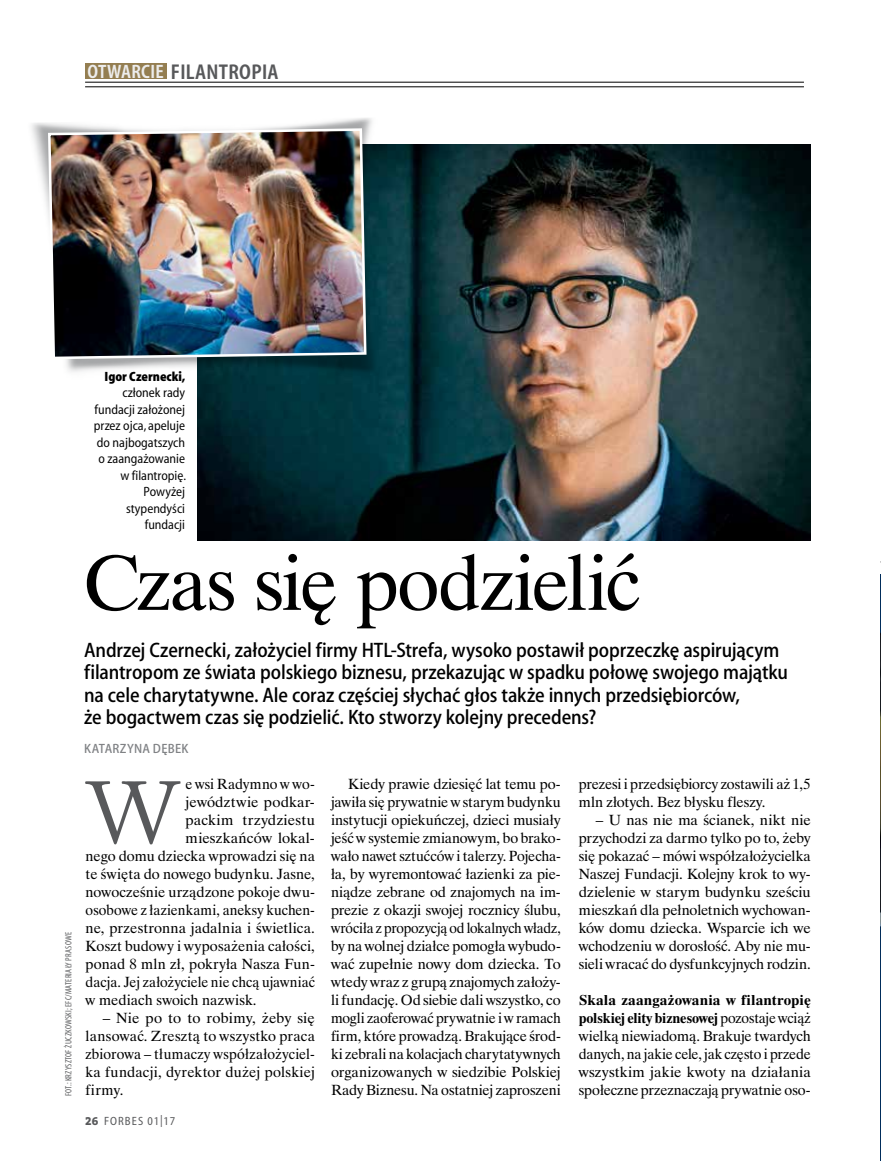
<style>
.page{position:relative;width:881px;height:1161px;background:#fff}
.page>*{position:absolute;margin:0;border:0;box-sizing:border-box;transform-origin:0 0}
.t1{font:92.7px "Foundry Old Style CE";color:#58595b}
.t2{font:77.85px "Dutch Pl 801 Rm BT";letter-spacing:-.025em;color:#000}
.t3{font:21.45px "Myriad Pl 600 400";letter-spacing:.015em;color:#58595b}
.t4{font:21px/22.5px "Myriad Pl 480 480";letter-spacing:-.005em;color:#000}
.t5{font:14.7px/18px "Dutch Pl 801 Rm BT";color:#000;text-align:justify}
.t6{font:14.7px/18px "Dutch Pl 801 Rm BT";color:#000;text-align:justify;scale:.96 1}
.t7{font:14.7px "Dutch Pl 801 Rm BT";letter-spacing:.025em;color:#000}
.t8{font:13.5px/16.5px "Myriad Pl 380 480";color:#000;text-align:right}
.t9{font:13.5px "Myriad Pl 480 480";letter-spacing:.02em;color:#808285}
.t10{font:13.5px "Myriad Pl 830 400";color:#000}
.t11{font:12px "Myriad Pl 400 460";letter-spacing:.09em;color:#58595b}
.t12{font:9px "Myriad Pl 380 300";letter-spacing:.025em;color:#58595b}
.s1{font-size:19.5px;color:#ededed}
.s2{font-family:"The Serif CE";font-weight:800}
.s3{font-weight:700}
</style>
<div class="page">
<hr style="left:85px;top:82px;width:718px;height:1px;background:#000">
<hr style="left:85px;top:86px;width:718px;height:1px;background:#000">
<div style="left:85px;top:64px;width:81px;height:15px;background:#947e51"></div>
<img style="left:880px;top:574px;width:1px;height:587px">
<img style="left:197px;top:144px;width:613px;height:396px">
<img style="left:31px;top:118px;width:405px;height:306px">
<img style="left:47px;top:127px;width:320px;height:233px">
<h3 class="t3" style="left:87px;top:60px;width:192px"><span class="s1">OTWARCIE</span> FILANTROPIA</h3>
<p class="t12" style="left:64px;top:1096px;width:165px;rotate:-90deg">FOT.: KRZYSZTOF ŻUCZKOWSKI; EFC/MATERIAŁY PRASOWE</p>
<p class="t10" style="left:104px;top:369px;width:82px">Igor Czernecki,</p>
<p class="t8" style="left:94px;top:385px;width:94px">członek rady fundacji założonej przez ojca, apeluje do najbogatszych o zaangażowanie w filantropię.<br>Powyżej stypendyści fundacji</p>
<h2 class="t2" style="left:83px;top:535px;width:558px">Czas się podzielić</h2>
<p class="t4" style="left:84px;top:639px;width:705px">Andrzej Czernecki, założyciel firmy HTL-Strefa, wysoko postawił poprzeczkę aspirującym filantropom ze świata polskiego biznesu, przekazując w spadku połowę swojego majątku na cele charytatywne. Ale coraz częściej słychać głos także innych przedsiębiorców,<br>że bogactwem czas się podzielić. Kto stworzy kolejny precedens?</p>
<p class="t9" style="left:84px;top:741px;width:106px">KATARZYNA DĘBEK</p>
<h1 class="t1" style="left:85px;top:758px;width:98px">W</h1>
<p class="t5" style="left:185px;top:775px;width:131px">e wsi Radymno w wo-</p>
<p class="t5" style="left:185px;top:793px;width:131px">jewództwie podkar-</p>
<p class="t7" style="left:185px;top:811px;width:131px">packim trzydziestu</p>
<p class="t5" style="left:185px;top:829px;width:131px">mieszkańców lokal-</p>
<p class="t5" style="left:86px;top:847px;width:231px">nego domu dziecka wprowadzi się na</p>
<p class="t5" style="left:86px;top:865px;width:231px">te święta do nowego budynku. Jasne,</p>
<p class="t5" style="left:86px;top:883px;width:231px">nowocześnie urządzone pokoje dwu-</p>
<p class="t6" style="left:86px;top:901px;width:240px">osobowe z łazienkami, aneksy kuchen-</p>
<p class="t5" style="left:86px;top:919px;width:231px">ne, przestronna jadalnia i świetlica.</p>
<p class="t5" style="left:86px;top:937px;width:231px">Koszt budowy i wyposażenia całości,</p>
<p class="t5" style="left:86px;top:955px;width:231px">ponad 8 mln zł, pokryła Nasza Fun-</p>
<p class="t6" style="left:86px;top:973px;width:240px">dacja. Jej założyciele nie chcą ujawniać</p>
<p class="t5" style="left:86px;top:991px;width:172px">w mediach swoich nazwisk.</p>
<p class="t5" style="left:86px;top:1009px;width:231px;text-indent:17px">– Nie po to to robimy, żeby się lansować. Zresztą to wszystko praca zbiorowa – tłumaczy współzałożyciel&shy;ka fundacji, dyrektor dużej polskiej firmy.</p>
<p class="t11" style="left:85px;top:1115px;width:92px"><span class="s2">26</span> FORBES 01|17</p>
<p class="t5" style="left:331px;top:775px;width:231px;text-indent:17px">Kiedy prawie dziesięć lat temu po&shy;jawiła się prywatnie w starym budynku instytucji opiekuńczej, dzieci musiały jeść w systemie zmianowym, bo brako&shy;wało nawet sztućców i talerzy. Pojecha&shy;ła, by wyremontować łazienki za pie&shy;niądze zebrane od znajomych na im&shy;prezie z okazji swojej rocznicy ślubu, wróciła z propozycją od lokalnych władz, by na wolnej działce pomogła wybudo&shy;wać zupełnie nowy dom dziecka. To wtedy wraz z grupą znajomych założy&shy;li fundację. Od siebie dali wszystko, co mogli zaoferować prywatnie i w ramach firm, które prowadzą. Brakujące środ&shy;ki zebrali na kolacjach charytatywnych organizowanych w siedzibie Polskiej Rady Biznesu. Na ostatniej zaproszeni</p>
<p class="t5" style="left:578px;top:775px;width:233px">prezesi i przedsiębiorcy zostawili aż 1,5 mln złotych. Bez błysku fleszy.</p>
<p class="t5" style="left:578px;top:811px;width:233px;text-indent:17px">– U nas nie ma ścianek, nikt nie przychodzi za darmo tylko po to, żeby się pokazać – mówi współzałożycielka Naszej Fundacji. Kolejny krok to wy&shy;dzielenie w starym budynku sześciu mieszkań dla pełnoletnich wychowan&shy;ków domu dziecka. Wsparcie ich we wchodzeniu w dorosłość. Aby nie mu&shy;sieli wracać do dysfunkcyjnych rodzin.</p>
<p class="t6" style="left:578px;top:991px;width:243px"><span class="s3">Skala zaangażowania w filantropię polskiej elity biznesowej</span> pozostaje wciąż wielką niewiadomą. Brakuje twardych danych, na jakie cele, jak często i przede wszystkim jakie kwoty na działania społeczne przeznaczają prywatnie oso-</p>
</div>
